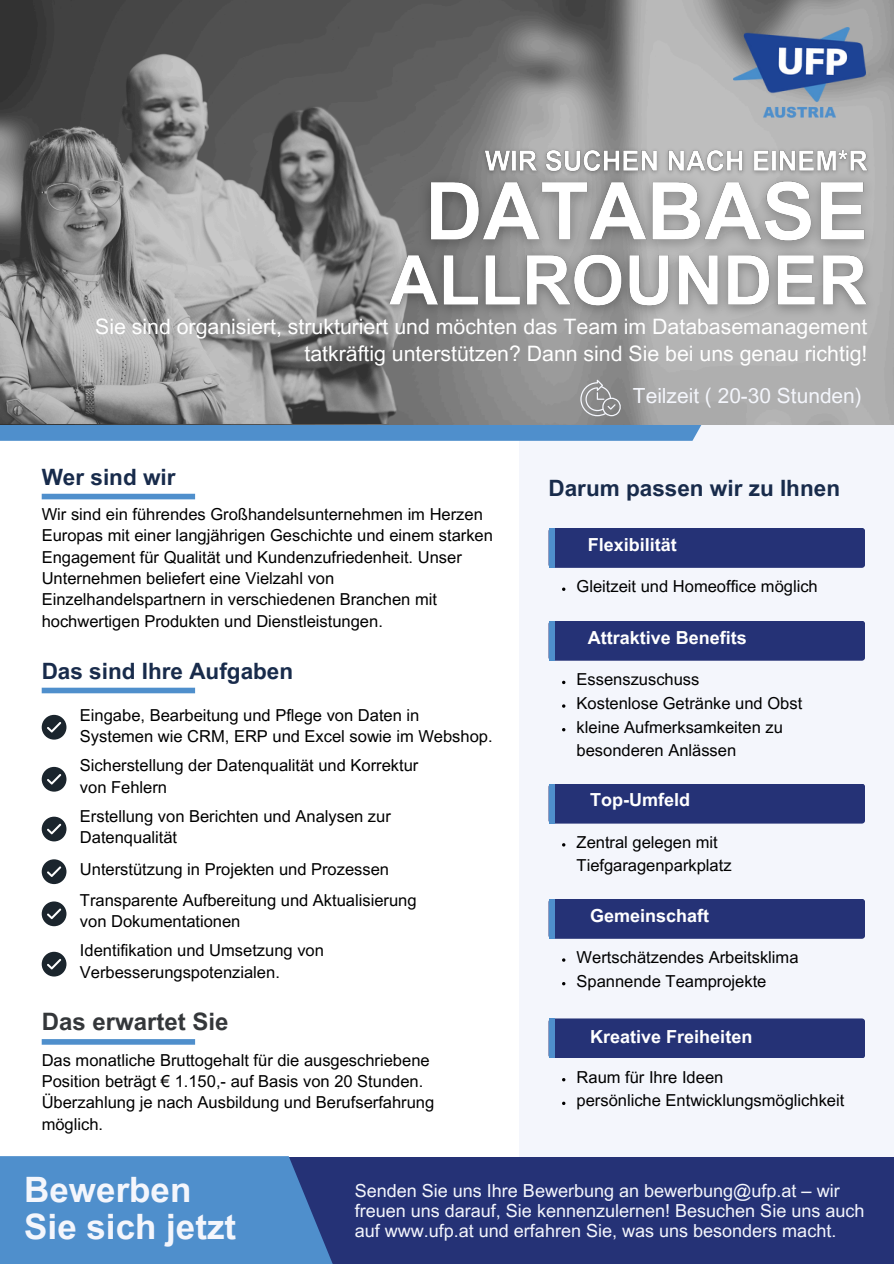
<style>
.page{position:relative;width:894px;height:1264px;background:#fff}
.page>*{position:absolute;margin:0;border:0;box-sizing:border-box;transform-origin:0 0}
.t1{font:700 34.95px/37.2px "Arial MT Pro";color:#f4f6fc}
.t2{font:700 24px "Arial MT Pro";color:#34373a}
.t3{font:700 22.5px "Arial MT Pro";color:#182b4b}
.t4{font:21.3px/26.5px "Arial MT Pro";color:#fff;text-align:right}
.t5{font:20.85px "Arial MT Pro";color:#f4f6fc}
.t6{font:18px/20.2px "Arial MT Pro";color:#f4f6fc}
.t7{font:700 18px "Arial MT Pro";color:#fff}
.t8{font:16.5px/21.3px "Arial MT Pro";color:#000}
</style>
<div class="page">
<div style="left:519px;top:0;width:374px;height:1263px;background:#f4f6fc"></div>
<div style="left:208px;top:1156px;width:685px;height:107px;background:#253276"></div>
<svg style="left:0;top:1156px;width:452px;height:107px;fill:#4f8fcc"></svg>
<div style="left:548px;top:898px;width:316px;height:40px;background:#253276;border-radius:3px"></div>
<div style="left:548px;top:898px;width:6px;height:40px;background:#4f8fcc"></div>
<div style="left:548px;top:1018px;width:316px;height:40px;background:#253276;border-radius:3px"></div>
<div style="left:548px;top:1018px;width:6px;height:40px;background:#4f8fcc"></div>
<div style="left:548px;top:783px;width:316px;height:40px;background:#253276;border-radius:3px"></div>
<div style="left:548px;top:783px;width:6px;height:40px;background:#4f8fcc"></div>
<div style="left:548px;top:620px;width:316px;height:40px;background:#253276;border-radius:3px"></div>
<div style="left:548px;top:620px;width:6px;height:40px;background:#4f8fcc"></div>
<div style="left:548px;top:528px;width:316px;height:40px;background:#253276;border-radius:3px"></div>
<div style="left:548px;top:528px;width:6px;height:40px;background:#4f8fcc"></div>
<svg style="left:0;top:424px;width:893px;height:17px;fill:#4f8fcc"></svg>
<img style="left:0;top:0;width:893px;height:424px">
<img style="left:0;top:54px;width:410px;height:369px">
<div style="left:42px;top:715px;width:24px;height:24px;background:#1b252d;border-radius:50%"></div>
<svg style="left:47px;top:722px;width:14px;height:10px"></svg>
<div style="left:42px;top:767px;width:24px;height:24px;background:#1b252d;border-radius:50%"></div>
<svg style="left:47px;top:774px;width:14px;height:10px"></svg>
<div style="left:42px;top:816px;width:24px;height:25px;background:#1b252d;border-radius:50%"></div>
<svg style="left:47px;top:823px;width:14px;height:11px"></svg>
<div style="left:42px;top:859px;width:24px;height:25px;background:#1b252d;border-radius:50%"></div>
<svg style="left:47px;top:866px;width:14px;height:11px"></svg>
<div style="left:42px;top:901px;width:24px;height:25px;background:#1b252d;border-radius:50%"></div>
<svg style="left:47px;top:908px;width:14px;height:11px"></svg>
<div style="left:42px;top:951px;width:24px;height:25px;background:#1b252d;border-radius:50%"></div>
<svg style="left:47px;top:959px;width:14px;height:10px"></svg>
<div style="left:42px;top:494px;width:153px;height:5px;background:#4f8fcc"></div>
<div style="left:42px;top:687px;width:153px;height:6px;background:#4f8fcc"></div>
<div style="left:42px;top:1039px;width:153px;height:5px;background:#4f8fcc"></div>
<img style="left:733px;top:27px;width:131px;height:96px">
<svg style="left:580px;top:380px;width:41px;height:36px"></svg>
<svg style="left:562px;top:587px;width:3px;height:4px"></svg>
<img style="left:411px;top:163px;width:474px;height:75px">
<img style="left:371px;top:238px;width:514px;height:88px">
<img style="left:477px;top:143px;width:399px;height:37px">
<p class="t4" style="left:95px;top:316px;width:773px">Sie sind organisiert, strukturiert und möchten das Team im Databasemanagement tatkräftig unterstützen? Dann sind Sie bei uns genau richtig!</p>
<p class="t3" style="left:42px;top:468px;width:135px">Wer sind wir</p>
<p class="t8" style="left:42px;top:505px;width:452px">Wir sind ein führendes Großhandelsunternehmen im Herzen Europas mit einer langjährigen Geschichte und einem starken Engagement für Qualität und Kundenzufriedenheit. Unser Unternehmen beliefert eine Vielzahl von Einzelhandelspartnern in verschiedenen Branchen mit hochwertigen Produkten und Dienstleistungen.</p>
<p class="t5" style="left:632px;top:387px;width:230px">Teilzeit ( 20-30 Stunden)</p>
<p class="t3" style="left:548px;top:480px;width:293px">Darum passen wir zu Ihnen</p>
<p class="t7" style="left:587px;top:537px;width:91px">Flexibilität</p>
<p class="t8" style="left:576px;top:577px;width:242px">Gleitzeit und Homeoffice möglich</p>
<p class="t7" style="left:587px;top:630px;width:161px">Attraktive Benefits</p>
<p class="t3" style="left:42px;top:662px;width:253px">Das sind Ihre Aufgaben</p>
<p class="t8" style="left:576px;top:671px;width:124px">Essenszuschuss</p>
<p class="t8" style="left:576px;top:694px;width:227px">Kostenlose Getränke und Obst</p>
<h5 class="t8" style="left:576px;top:717px;width:208px;line-height:23.7px">kleine Aufmerksamkeiten zu besonderen Anlässen</h5>
<p class="t8" style="left:80px;top:706px;width:414px">Eingabe, Bearbeitung und Pflege von Daten in<br>Systemen wie CRM, ERP und Excel sowie im Webshop.</p>
<p class="t8" style="left:80px;top:757px;width:340px">Sicherstellung der Datenqualität und Korrektur von Fehlern</p>
<h6 class="t8" style="left:80px;top:807px;width:312px">Erstellung von Berichten und Analysen zur<br>Datenqualität</h6>
<p class="t8" style="left:80px;top:860px;width:310px">Unterstützung in Projekten und Prozessen</p>
<h6 class="t8" style="left:80px;top:891px;width:338px">Transparente Aufbereitung und Aktualisierung von Dokumentationen</h6>
<h5 class="t8" style="left:80px;top:941px;width:245px">Identifikation und Umsetzung von<br>Verbesserungspotenzialen.</h5>
<p class="t8" style="left:576px;top:948px;width:223px">Wertschätzendes Arbeitsklima</p>
<p class="t7" style="left:590px;top:793px;width:101px">Top-Umfeld</p>
<p class="t8" style="left:576px;top:832px;width:156px;line-height:23.7px">Zentral gelegen mit<br>Tiefgaragenparkplatz</p>
<p class="t7" style="left:590px;top:908px;width:121px">Gemeinschaft</p>
<p class="t8" style="left:576px;top:972px;width:191px">Spannende Teamprojekte</p>
<p class="t2" style="left:42px;top:1012px;width:188px">Das erwartet Sie</p>
<p class="t8" style="left:42px;top:1051px;width:389px">Das monatliche Bruttogehalt für die ausgeschriebene<br>Position beträgt € 1.150,- auf Basis von 20 Stunden.</p>
<p class="t8" style="left:42px;top:1094px;width:394px">Überzahlung je nach Ausbildung und Berufserfahrung möglich.</p>
<p class="t7" style="left:590px;top:1029px;width:164px">Kreative Freiheiten</p>
<p class="t8" style="left:576px;top:1068px;width:148px">Raum für Ihre Ideen</p>
<p class="t8" style="left:576px;top:1091px;width:269px">persönliche Entwicklungsmöglichkeit</p>
<p class="t1" style="left:24px;top:1175px;width:213px">Bewerben<br>Sie sich jetzt</p>
<p class="t6" style="left:354px;top:1182px;width:511px">Senden Sie uns Ihre Bewerbung an bewerbung@ufp.at – wir freuen uns darauf, Sie kennenzulernen! Besuchen Sie uns auch auf www.ufp.at und erfahren Sie, was uns besonders macht.</p>
</div>
